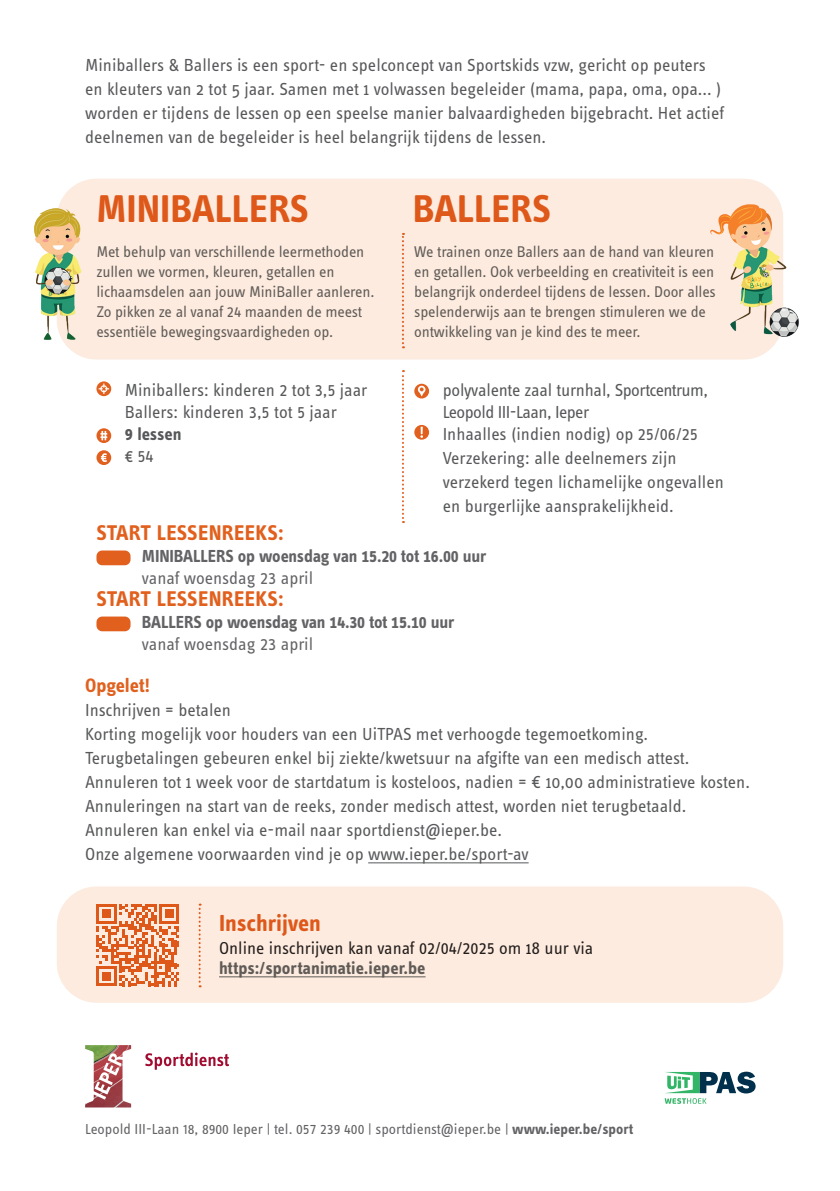
<style>
.page{position:relative;width:840px;height:1191px;background:#fff}
.page>*{position:absolute;margin:0;border:0;box-sizing:border-box;transform-origin:0 0}
.t1{font:700 40px "Info OT Text";color:#e1601e}
.t2{font:700 24px "Info OT Text";letter-spacing:-.005em;color:#e1601e}
.t3{font:700 22px "Info OT Text";letter-spacing:.005em;color:#e1601e}
.t4{font:700 20px "Info OT Text";color:#e1601e}
.t5{font:18px/24px "Info OT Text";color:#57585a}
.t6{font:700 18px "Info OT Text";letter-spacing:-.01em;color:#636366}
.t7{font:18px "Info OT Text";color:#636366}
.t8{font:700 18px "Info OT Text";color:#57585a}
.t9{font:17.8px "Info OT Text";color:#231f20}
.t10{font:16px/20px "Info OT Text";letter-spacing:-.01em;color:#636366}
.t11{font:15px "Info OT Text";color:#636366}
.s1{font-weight:700}
</style>
<div class="page">
<svg style="left:145px;top:1052px;width:84px;height:17px"></svg>
<img style="left:85px;top:1045px;width:46px;height:62px">
<svg style="left:664px;top:1071px;width:91px;height:32px"></svg>
<svg style="left:402px;top:370px;width:2px;height:153px"></svg>
<svg style="left:96px;top:381px;width:15px;height:15px"></svg>
<svg style="left:99px;top:383px;width:10px;height:11px"></svg>
<svg style="left:96px;top:428px;width:15px;height:15px"></svg>
<svg style="left:100px;top:431px;width:7px;height:9px"></svg>
<div style="left:96px;top:450px;width:15px;height:15px;background:#e1601e;border-radius:50%"></div>
<svg style="left:101px;top:453px;width:6px;height:9px"></svg>
<svg style="left:414px;top:384px;width:15px;height:14px"></svg>
<svg style="left:417px;top:386px;width:8px;height:10px"></svg>
<div style="left:414px;top:425px;width:15px;height:15px;background:#e1601e;border-radius:50%"></div>
<svg style="left:420px;top:427px;width:3px;height:11px"></svg>
<div style="left:96px;top:550px;width:34px;height:15px;background:#e1601e;border-radius:6px"></div>
<div style="left:96px;top:616px;width:34px;height:15px;background:#e1601e;border-radius:6px"></div>
<div style="left:57px;top:179px;width:725px;height:180px;background:#fcebde;border-radius:40px"></div>
<hr style="left:368px;top:862px;width:160px;height:1px;background:#57585a">
<img style="left:710px;top:194px;width:89px;height:143px">
<img style="left:34px;top:209px;width:48px;height:130px">
<div style="left:57px;top:886px;width:725px;height:116px;background:#fcebde;border-radius:40px"></div>
<p class="t5" style="left:85px;top:53px;width:640px">Miniballers &amp; Ballers is een sport- en spelconcept van Sportskids vzw, gericht op peuters en kleuters van 2 tot 5 jaar. Samen met 1 volwassen begeleider (mama, papa, oma, opa... ) worden er tijdens de lessen op een speelse manier balvaardigheden bijgebracht. Het actief deelnemen van de begeleider is heel belangrijk tijdens de lessen.</p>
<h1 class="t1" style="left:96px;top:184px;width:214px">MINIBALLERS</h1>
<h1 class="t1" style="left:412px;top:184px;width:140px">BALLERS</h1>
<p class="t10" style="left:96px;top:241px;width:279px">Met behulp van verschillende leermethoden zullen we vormen, kleuren, getallen en lichaamsdelen aan jouw MiniBaller aanleren.<br>Zo pikken ze al vanaf 24 maanden de meest essentiële bewegingsvaardigheden op.</p>
<p class="t10" style="left:414px;top:241px;width:303px">We trainen onze Ballers aan de hand van kleuren en getallen. Ook verbeelding en creativiteit is een belangrijk onderdeel tijdens de lessen. Door alles spelenderwijs aan te brengen stimuleren we de ontwikkeling van je kind des te meer.</p>
<p class="t5" style="left:125px;top:379px;width:244px;line-height:22px">Miniballers: kinderen 2 tot 3,5 jaar<br>Ballers: kinderen 3,5 tot 5 jaar</p>
<p class="t8" style="left:125px;top:423px;width:58px">9 lessen</p>
<p class="t5" style="left:125px;top:444px;width:30px">€ 54</p>
<p class="t5" style="left:442px;top:378px;width:267px;line-height:22px">polyvalente zaal turnhal, Sportcentrum,<br>Leopold III-Laan, Ieper<br>Inhaalles (indien nodig) op 25/06/25</p>
<p class="t5" style="left:442px;top:445px;width:282px">Verzekering: alle deelnemers zijn verzekerd tegen lichamelijke ongevallen en burgerlijke aansprakelijkheid.</p>
<p class="t3" style="left:96px;top:519px;width:189px">START LESSENREEKS:</p>
<p class="t6" style="left:142px;top:545px;width:346px">MINIBALLERS op woensdag van 15.20 tot 16.00 uur</p>
<p class="t7" style="left:142px;top:567px;width:173px">vanaf woensdag 23 april</p>
<p class="t3" style="left:96px;top:585px;width:189px">START LESSENREEKS:</p>
<p class="t6" style="left:142px;top:611px;width:314px">BALLERS op woensdag van 14.30 tot 15.10 uur</p>
<p class="t7" style="left:142px;top:633px;width:173px">vanaf woensdag 23 april</p>
<p class="t4" style="left:85px;top:673px;width:66px">Opgelet!</p>
<p class="t5" style="left:85px;top:698px;width:666px">Inschrijven = betalen<br>Korting mogelijk voor houders van een UiTPAS met verhoogde tegemoetkoming.<br>Terugbetalingen gebeuren enkel bij ziekte/kwetsuur na afgifte van een medisch attest.<br>Annuleren tot 1 week voor de startdatum is kosteloos, nadien = € 10,00 administratieve kosten.<br>Annuleringen na start van de reeks, zonder medisch attest, worden niet terugbetaald.<br>Annuleren kan enkel via e-mail naar sportdienst@ieper.be.<br>Onze algemene voorwaarden vind je op www.ieper.be/sport-av</p>
<h2 class="t2" style="left:219px;top:908px;width:103px">Inschrijven</h2>
<p class="t9" style="left:219px;top:937px;width:375px">Online inschrijven kan vanaf 02/04/2025 om 18 uur via</p>
<p class="t6" style="left:219px;top:957px;width:208px">https:/sportanimatie.ieper.be</p>
<p class="t11" style="left:85px;top:1119px;width:549px">Leopold III-Laan 18, 8900 Ieper | tel. 057 239 400 | sportdienst@ieper.be | <span class="s1">www.ieper.be/sport</span></p>
</div>
